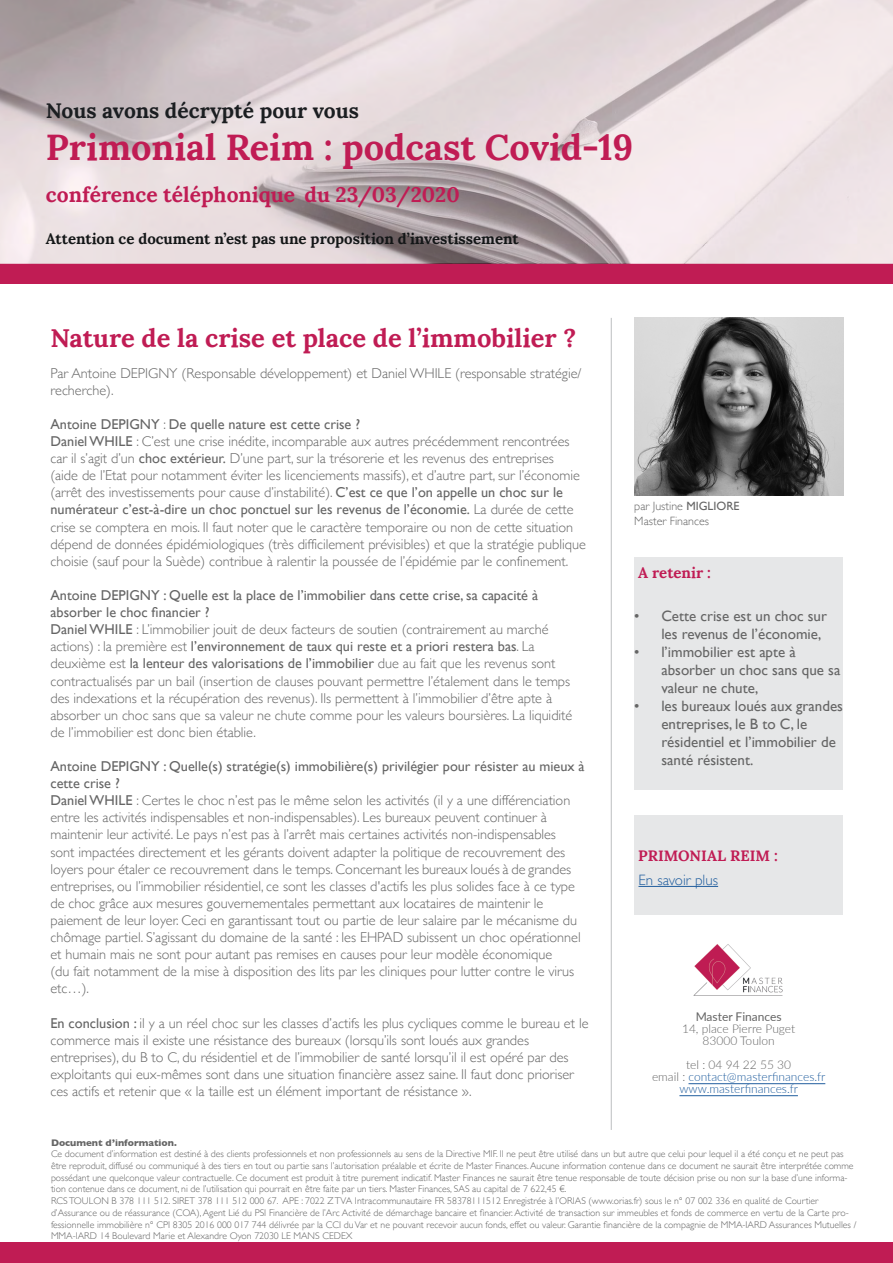
<style>
.page{position:relative;width:893px;height:1263px;background:#fff}
.page>*{position:absolute;margin:0;border:0;box-sizing:border-box;transform-origin:0 0}
.t1{font:700 36px "Lora";color:#c01c54}
.t2{font:700 25.5px "Lora";color:#c01c54}
.t3{font:700 21px "Lora";color:#c01c54}
.t4{font:700 21px "Lora";color:#1b1e21}
.t5{font:15px/18px "Gill Sans";color:#656565}
.t6{font:700 15px "Lora";color:#131617}
.t7{font:700 15px "Lora";color:#c01c54}
.t8{font:300 15px "Gill Sans";color:#215e9e}
.t9{font:300 14.25px/17.1px "Gill Sans";color:#656565}
.t10{font:300 12px/12px "Lato";color:#215e9e;text-align:center}
.t11{font:300 12px/15px "Gill Sans";color:#656565}
.t12{font:300 12px/12px "Lato";color:#656565;text-align:center}
.t13{font:12px "Lato";color:#656565}
.t14{font:300 9.75px/11.7px "Gill Sans";color:#656565}
.t15{font:700 9.75px "Gill Sans";color:#656565}
.s1{font-weight:400}
.s2{color:#656565}
</style>
<div class="page">
<div style="left:0;top:1242px;width:893px;height:21px;background:#c01c54"></div>
<hr style="left:611px;top:318px;width:1px;height:812px;background:#bcbec0">
<div style="left:0;top:263px;width:893px;height:21px;background:#c01c54"></div>
<img style="left:634px;top:317px;width:209px;height:178px">
<img style="left:693px;top:944px;width:90px;height:52px">
<img style="left:0;top:0;width:893px;height:263px">
<hr style="left:688px;top:1083px;width:137px;height:1px;background:#215e9e">
<hr style="left:679px;top:1095px;width:119px;height:1px;background:#215e9e">
<div style="left:634px;top:557px;width:209px;height:232px;background:#e6e7e8"></div>
<div style="left:634px;top:816px;width:209px;height:99px;background:#e6e7e8"></div>
<hr style="left:638px;top:886px;width:80px;height:1px;background:#215e9e">
<h3 class="t4" style="left:46px;top:92px;width:314px">Nous avons décrypté pour vous</h3>
<h1 class="t1" style="left:46px;top:116px;width:589px">Primonial Reim : podcast Covid-19</h1>
<h3 class="t3" style="left:46px;top:176px;width:415px">conférence téléphonique du 23/03/2020</h3>
<p class="t6" style="left:46px;top:225px;width:474px">Attention ce document n’est pas une proposition d’investissement</p>
<h2 class="t2" style="left:50px;top:316px;width:527px">Nature de la crise et place de l’immobilier ?</h2>
<p class="t9" style="left:50px;top:364px;width:533px">Par Antoine DEPIGNY (Responsable développement) et Daniel WHILE (responsable stratégie/ recherche).</p>
<p class="t9" style="left:50px;top:415px;width:537px"><span class="s1">Antoine DEPIGNY</span> : <span class="s1">De quelle nature est cette crise ?<br>Daniel WHILE</span> : C’est une crise inédite, incomparable aux autres précédemment rencontrées car il s’agit d’un <span class="s1">choc extérieur.</span> D’une part, sur la trésorerie et les revenus des entreprises<br>(aide de l’Etat pour notamment éviter les licenciements massifs), et d’autre part, sur l’économie (arrêt des investissements pour cause d’instabilité). <span class="s1">C’est ce que l’on appelle un choc sur le numérateur c’est-à-dire un choc ponctuel sur les revenus de l’économie.</span> La durée de cette crise se comptera en mois. Il faut noter que le caractère temporaire ou non de cette situation dépend de données épidémiologiques (très difficilement prévisibles) et que la stratégie publique choisie (sauf pour la Suède) contribue à ralentir la poussée de l’épidémie par le confinement.</p>
<p class="t9" style="left:50px;top:586px;width:523px"><span class="s1">Antoine DEPIGNY : Quelle est la place de l’immobilier dans cette crise, sa capacité à absorber le choc financier ?<br>Daniel WHILE</span> : L’immobilier jouit de deux facteurs de soutien (contrairement au marché actions) : la première est <span class="s1">l’environnement de taux qui reste et a priori restera bas</span>. La deuxième est <span class="s1">la lenteur des valorisations de l’immobilier</span> due au fait que les revenus sont contractualisés par un bail (insertion de clauses pouvant permettre l’étalement dans le temps des indexations et la récupération des revenus). Ils permettent à l’immobilier d’être apte à absorber un choc sans que sa valeur ne chute comme pour les valeurs boursières. La liquidité de l’immobilier est donc bien établie.</p>
<p class="t9" style="left:50px;top:757px;width:536px"><span class="s1">Antoine DEPIGNY : Quelle(s) stratégie(s) immobilière(s) privilégier pour résister au mieux à cette crise ?<br>Daniel WHILE</span> : Certes le choc n’est pas le même selon les activités (il y a une différenciation entre les activités indispensables et non-indispensables). Les bureaux peuvent continuer à maintenir leur activité. Le pays n’est pas à l’arrêt mais certaines activités non-indispensables<br>sont impactées directement et les gérants doivent adapter la politique de recouvrement des loyers pour étaler ce recouvrement dans le temps. Concernant les bureaux loués à de grandes entreprises, ou l’immobilier résidentiel, ce sont les classes d'actifs les plus solides face à ce type de choc grâce aux mesures gouvernementales permettant aux locataires de maintenir le paiement de leur loyer. Ceci en garantissant tout ou partie de leur salaire par le mécanisme du chômage partiel. S’agissant du domaine de la santé : les EHPAD subissent un choc opérationnel et humain mais ne sont pour autant pas remises en causes pour leur modèle économique<br>(du fait notamment de la mise à disposition des lits par les cliniques pour lutter contre le virus etc…).</p>
<p class="t9" style="left:50px;top:1014px;width:540px"><span class="s1">En conclusion :</span> il y a un réel choc sur les classes d’actifs les plus cycliques comme le bureau et le commerce mais il existe une résistance des bureaux (lorsqu’ils sont loués aux grandes entreprises), du B to C, du résidentiel et de l’immobilier de santé lorsqu’il il est opéré par des exploitants qui eux-mêmes sont dans une situation financière assez saine. Il faut donc prioriser ces actifs et retenir que « la taille est un élément important de résistance ».</p>
<p class="t11" style="left:634px;top:498px;width:107px">par Justine <span class="s1">MIGLIORE<br></span>Master Finances</p>
<p class="t7" style="left:638px;top:560px;width:74px">A retenir :</p>
<p class="t5" style="left:661px;top:607px;width:167px;text-indent:-27px">• Cette crise est un choc sur les revenus de l’économie,</p>
<p class="t5" style="left:661px;top:643px;width:181px;text-indent:-27px">• l’immobilier est apte à absorber un choc sans que sa valeur ne chute,</p>
<p class="t5" style="left:661px;top:697px;width:183px;text-indent:-27px">• les bureaux loués aux grandes entreprises, le B to C, le résidentiel et l’immobilier de santé résistent.</p>
<p class="t7" style="left:638px;top:842px;width:141px">PRIMONIAL REIM :</p>
<p class="t8" style="left:638px;top:868px;width:81px">En savoir plus</p>
<p class="t13" style="left:696px;top:1008px;width:88px">Master Finances</p>
<p class="t12" style="left:682px;top:1022px;width:115px">14, place Pierre Puget<br>83000 Toulon</p>
<p class="t10" style="left:652px;top:1058px;width:175px"><span class="s2">tel : 04 94 22 55 30<br>email :</span> contact@masterfinances.fr www.masterfinances.fr</p>
<p class="t15" style="left:51px;top:1134px;width:127px">Document d’information.</p>
<p class="t14" style="left:51px;top:1148px;width:807px">Ce document d’information est destiné à des clients professionnels et non professionnels au sens de la Directive MIF. Il ne peut être utilisé dans un but autre que celui pour lequel il a été conçu et ne peut pas être reproduit, diffusé ou communiqué à des tiers en tout ou partie sans l’autorisation préalable et écrite de Master Finances. Aucune information contenue dans ce document ne saurait être interprétée comme possédant une quelconque valeur contractuelle. Ce document est produit à titre purement indicatif. Master Finances ne saurait être tenue responsable de toute décision prise ou non sur la base d’une informa&shy;tion contenue dans ce document, ni de l’utilisation qui pourrait en être faite par un tiers. Master Finances, SAS au capital de 7 622,45 €.<br>RCS TOULON B 378 111 512. SIRET 378 111 512 000 67. APE : 7022 Z TVA Intracommunautaire FR 58378111512 Enregistrée à l’ORIAS (www.orias.fr) sous le n° 07 002 336 en qualité de Courtier d’Assurance ou de réassurance (COA), Agent Lié du PSI Financière de l’Arc Activité de démarchage bancaire et financier. Activité de transaction sur immeubles et fonds de commerce en vertu de la Carte pro&shy;fessionnelle immobilière n° CPI 8305 2016 000 017 744 délivrée par la CCI du Var et ne pouvant recevoir aucun fonds, effet ou valeur. Garantie financière de la compagnie de MMA-IARD Assurances Mutuelles / MMA-IARD 14 Boulevard Marie et Alexandre Oyon 72030 LE MANS CEDEX</p>
</div>
